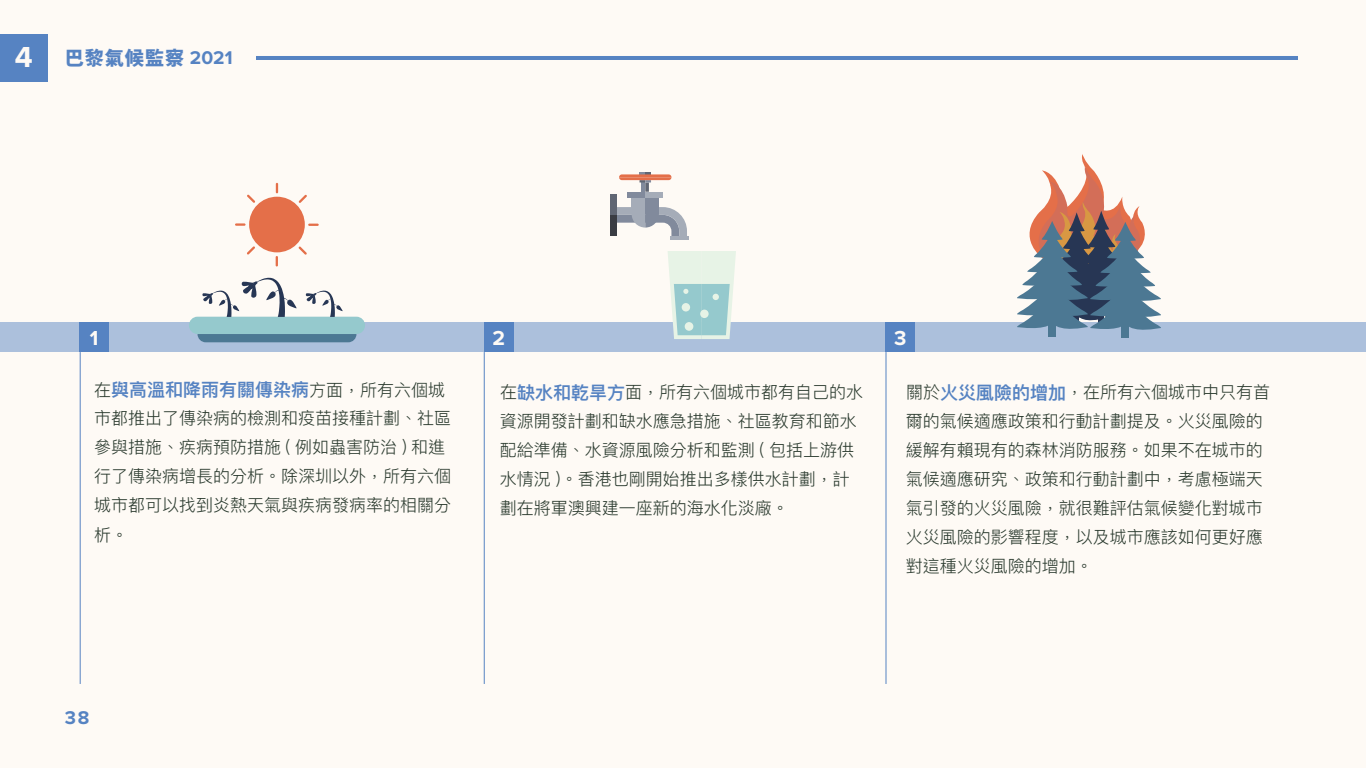
<style>
.page{position:relative;width:1366px;height:768px;background:#fefaf5}
.page>*{position:absolute;margin:0;border:0;box-sizing:border-box;transform-origin:0 0}
.t1{font:700 30px "Proxima Nova";color:#fefaf5}
.t2{font:700 21px "Proxima Nova";color:#fefaf5}
.t3{font:19.1px "Gen Yo Gothic TW H";letter-spacing:.05em;color:#5683c2}
.t4{font:700 19.1px "Proxima Nova";color:#5683c2}
.t5{font:600 18px "Ping Fang HK";color:#5683c2}
.t6{font:300 17px/28.9px "Ping Fang HK";color:#29392d}
.s1{font-family:"Proxima Nova";font-weight:700}
.s2{font-weight:300;font-size:17px;color:#29392d}
.s3{font-weight:600;font-size:18px;color:#5683c2}
</style>
<div class="page">
<div style="left:0;top:323px;width:1366px;height:29px;background:#acc0dc"></div>
<hr style="left:256px;top:56px;width:1042px;height:4px;background:#5683c2">
<div style="left:0;top:34px;width:48px;height:48px;background:#5683c2"></div>
<div style="left:79px;top:323px;width:30px;height:29px;background:#5683c2"></div>
<div style="left:484px;top:323px;width:29px;height:29px;background:#5683c2"></div>
<div style="left:886px;top:323px;width:29px;height:29px;background:#5683c2"></div>
<hr style="left:1365px;top:34px;width:1px;height:48px;background:#5683c2">
<div style="left:249px;top:197px;width:56px;height:55px;background:#e46f49;border-radius:50%"></div>
<svg style="left:276px;top:183px;width:2px;height:10px"></svg>
<svg style="left:299px;top:195px;width:8px;height:8px"></svg>
<svg style="left:308px;top:224px;width:11px;height:2px"></svg>
<svg style="left:299px;top:246px;width:8px;height:9px"></svg>
<svg style="left:276px;top:256px;width:2px;height:10px"></svg>
<svg style="left:247px;top:246px;width:8px;height:9px"></svg>
<svg style="left:235px;top:223px;width:11px;height:3px"></svg>
<svg style="left:247px;top:195px;width:8px;height:8px"></svg>
<div style="left:189px;top:317px;width:176px;height:17px;background:#95c9cd;border-radius:9px"></div>
<svg style="left:198px;top:334px;width:158px;height:8px"></svg>
<svg style="left:305px;top:290px;width:38px;height:27px"></svg>
<svg style="left:202px;top:277px;width:95px;height:40px"></svg>
<div style="left:1048px;top:289px;width:8px;height:47px;background:#4c7893"></div>
<div style="left:1121px;top:290px;width:8px;height:47px;background:#4c7893"></div>
<svg style="left:1015px;top:154px;width:148px;height:176px"></svg>
<svg style="left:668px;top:251px;width:68px;height:88px;background:#c4e0dc"></svg>
<div style="left:685px;top:322px;width:8px;height:9px;background:#e7f3e6;border-radius:50%"></div>
<svg style="left:619px;top:172px;width:52px;height:20px"></svg>
<svg style="left:616px;top:200px;width:73px;height:40px"></svg>
<div style="left:645px;top:194px;width:14px;height:20px;background:#818a9c"></div>
<div style="left:632px;top:194px;width:13px;height:20px;background:#a5acb8"></div>
<div style="left:610px;top:195px;width:6px;height:20px;background:#606673"></div>
<div style="left:610px;top:215px;width:6px;height:20px;background:#3a3c43"></div>
<div style="left:628px;top:192px;width:17px;height:5px;background:#818a9c"></div>
<div style="left:645px;top:192px;width:18px;height:5px;background:#a5acb8"></div>
<hr style="left:484px;top:352px;width:1px;height:332px;background:#5683c2">
<hr style="left:80px;top:352px;width:1px;height:332px;background:#5683c2">
<hr style="left:886px;top:352px;width:1px;height:332px;background:#5683c2">
<h1 class="t1" style="left:15px;top:35px;width:19px">4</h1>
<p class="t3" style="left:65px;top:47px;width:169px">巴黎氣候監察 <span class="s1">2021</span></p>
<p class="t2" style="left:90px;top:322px;width:10px">1</p>
<p class="t2" style="left:492px;top:322px;width:14px">2</p>
<p class="t2" style="left:894px;top:322px;width:14px">3</p>
<p class="t5" style="left:94px;top:379px;width:352px"><span class="s2">在</span>與高溫和降雨有關傳染病<span class="s2">方面，所有六個城</span></p>
<p class="t6" style="left:94px;top:404px;width:358px">市都推出了傳染病的檢測和疫苗接種計劃、社區參與措施、疾病預防措施 ( 例如蟲害防治 ) 和進行了傳染病增長的分析。除深圳以外，所有六個城市都可以找到炎熱天氣與疾病發病率的相關分析。</p>
<p class="t6" style="left:500px;top:377px;width:365px">在<span class="s3">缺水和乾旱方</span>面，所有六個城市都有自己的水資源開發計劃和缺水應急措施、社區教育和節水配給準備、水資源風險分析和監測 ( 包括上游供水情況 )。香港也剛開始推出多樣供水計劃，計劃在將軍澳興建一座新的海水化淡廠。</p>
<p class="t6" style="left:906px;top:377px;width:366px">關於<span class="s3">火災風險的增加</span>，在所有六個城市中只有首爾的氣候適應政策和行動計劃提及。火災風險的緩解有賴現有的森林消防服務。如果不在城市的氣候適應研究、政策和行動計劃中，考慮極端天氣引發的火災風險，就很難評估氣候變化對城市火災風險的影響程度，以及城市應該如何更好應對這種火災風險的增加。</p>
<p class="t4" style="left:65px;top:703px;width:26px">38</p>
</div>
